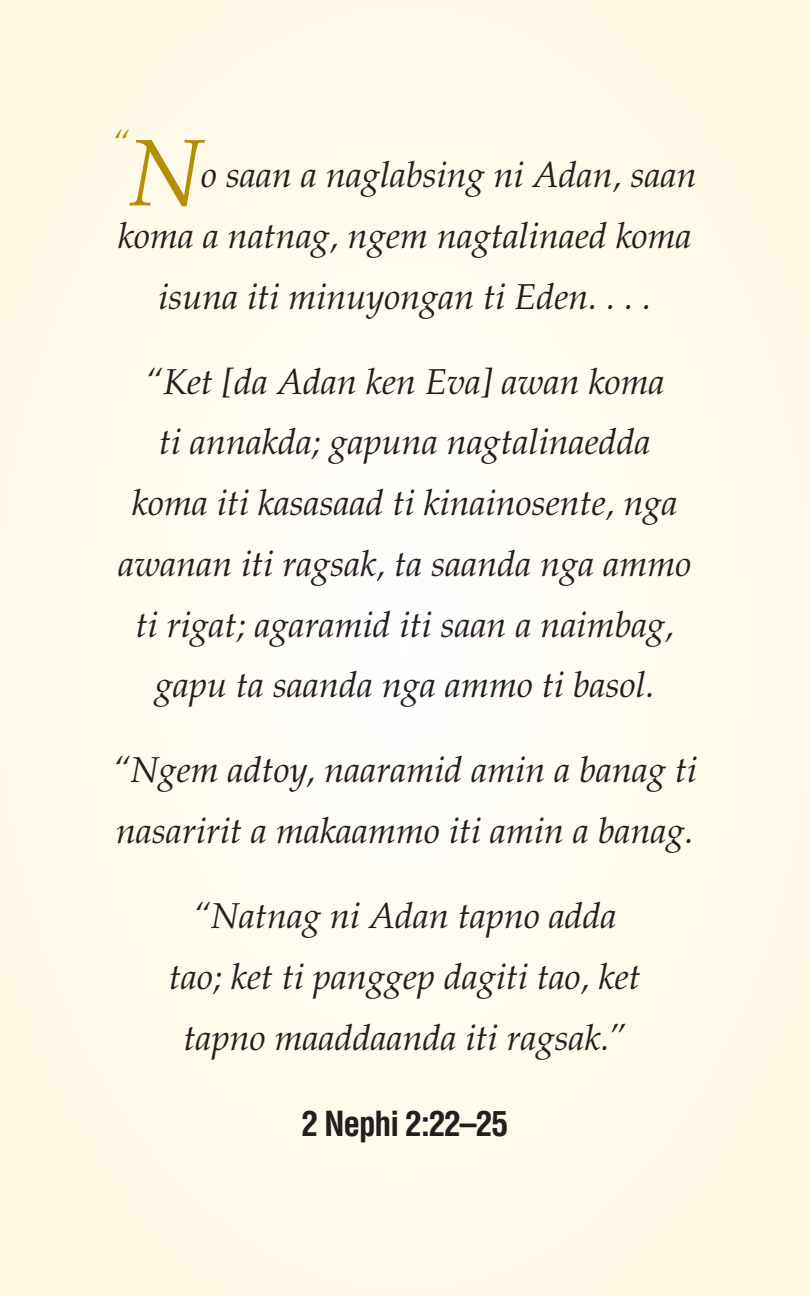
<style>
.page{position:relative;width:810px;height:1296px;background:#fef9eb}
.page>*{position:absolute;margin:0;border:0;box-sizing:border-box;transform-origin:0 0}
.t1{font:italic 94.5px "Palatinolds Lat";color:#b28f03}
.t2{font:italic 36px/60.8px "Palatinolds Lat";color:#231f20;text-align:center}
.t3{font:italic 36px "Palatinolds Lat";color:#b28f03}
.t4{font:700 condensed 33.75px "Helveticalds Lat";letter-spacing:-.04em;color:#231f20}
</style>
<div class="page">
<p class="t3" style="left:112px;top:116px;width:19px">“</p>
<h1 class="t1" style="left:129px;top:101px;width:75px">N</h1>
<p class="t2" style="left:201px;top:142px;width:497px">o saan a naglabsing ni Adan, saan</p>
<p class="t2" style="left:118px;top:203px;width:575px">koma a natnag, ngem nagtalinaed koma</p>
<p class="t2" style="left:158px;top:263px;width:495px">isuna iti minuyongan ti Eden. . . .</p>
<p class="t2" style="left:119px;top:348px;width:574px">“Ket [da Adan ken Eva] awan koma<br>ti annakda; gapuna nagtalinaedda koma iti kasasaad ti kinainosente, nga awanan iti ragsak, ta saanda nga ammo ti rigat; agaramid iti saan a naimbag, gapu ta saanda nga ammo ti basol.</p>
<p class="t2" style="left:113px;top:737px;width:586px;text-align:left">“Ngem adtoy, naaramid amin a banag ti nasaririt a makaammo iti amin a banag.</p>
<p class="t2" style="left:169px;top:883px;width:473px">“Natnag ni Adan tapno adda tao; ket ti panggep dagiti tao, ket tapno maaddaanda iti ragsak.”</p>
<p class="t4" style="left:302px;top:1095px;width:208px">2 Nephi 2:22–25</p>
</div>
